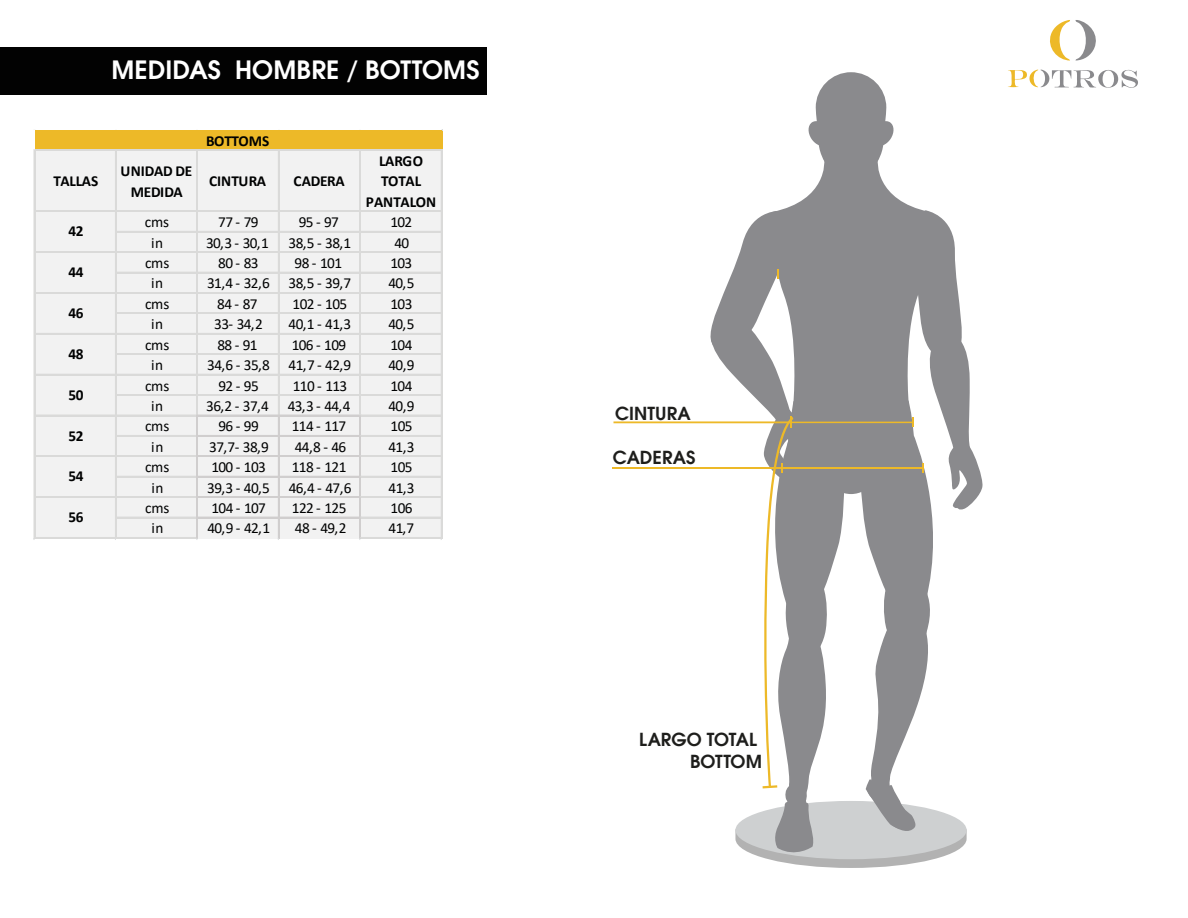
<style>
.page{position:relative;width:1188px;height:918px;background:#fff}
.page>*{position:absolute;margin:0;border:0;box-sizing:border-box;transform-origin:0 0}
.t1{font:600 25.35px "Avant Garde";color:#fff}
.t2{font:600 18px/21.6px "Avant Garde";color:#1e1e1c;text-align:right}
.t3{font:15.3px "Calibri";letter-spacing:-.04em;color:#000101}
.t4{font:700 15.3px/20.4px "Calibri";letter-spacing:-.02em;color:#000101;text-align:center}
.t5{font:700 15.3px "Calibri";color:#000101}
</style>
<div class="page">
<div style="left:0;top:47px;width:486px;height:47px;background:#020202"></div>
<svg style="left:789px;top:181px;width:124px;height:26px;fill:#8a8a8d"></svg>
<svg style="left:808px;top:72px;width:86px;height:109px"></svg>
<hr style="left:612px;top:467px;width:311px;height:2px;background:#edb928">
<svg style="left:1008px;top:69px;width:130px;height:19px"></svg>
<svg style="left:1050px;top:20px;width:46px;height:41px"></svg>
<hr style="left:613px;top:421px;width:178px;height:2px;background:#edb928">
<svg style="left:696px;top:207px;width:287px;height:661px"></svg>
<div style="left:35px;top:130px;width:407px;height:21px;background:#edb928"></div>
<div style="left:35px;top:150px;width:407px;height:388px;background:#f2f2f2"></div>
<hr style="left:35px;top:415px;width:162px;height:1px;background:#dadad9">
<hr style="left:197px;top:151px;width:1px;height:264px;background:#dadad9">
<hr style="left:278px;top:151px;width:1px;height:264px;background:#dadad9">
<hr style="left:198px;top:415px;width:163px;height:1px;background:#d0cece">
<hr style="left:360px;top:151px;width:1px;height:264px;background:#dadad9">
<hr style="left:116px;top:435px;width:81px;height:1px;background:#dadad9">
<hr style="left:198px;top:435px;width:163px;height:1px;background:#d0cece">
<hr style="left:35px;top:456px;width:162px;height:1px;background:#dadad9">
<hr style="left:198px;top:456px;width:163px;height:1px;background:#d0cece">
<hr style="left:116px;top:476px;width:81px;height:1px;background:#dadad9">
<hr style="left:198px;top:476px;width:163px;height:1px;background:#d0cece">
<hr style="left:35px;top:496px;width:162px;height:1px;background:#dadad9">
<hr style="left:35px;top:497px;width:162px;height:1px;background:#dadad9">
<hr style="left:198px;top:496px;width:163px;height:1px;background:#d0cece">
<hr style="left:198px;top:497px;width:163px;height:1px;background:#d0cece">
<hr style="left:116px;top:517px;width:81px;height:1px;background:#dadad9">
<hr style="left:198px;top:517px;width:163px;height:1px;background:#d0cece">
<hr style="left:34px;top:150px;width:1px;height:388px;background:#dadad9">
<hr style="left:115px;top:151px;width:1px;height:387px;background:#dadad9">
<hr style="left:35px;top:537px;width:162px;height:1px;background:#dadad9">
<hr style="left:197px;top:415px;width:1px;height:123px;background:#d0cece">
<hr style="left:278px;top:416px;width:1px;height:122px;background:#d0cece">
<hr style="left:360px;top:416px;width:1px;height:122px;background:#d0cece">
<hr style="left:441px;top:151px;width:1px;height:387px;background:#dadad9">
<hr style="left:35px;top:149px;width:407px;height:1px;background:#dadad9">
<hr style="left:35px;top:150px;width:407px;height:1px;background:#dadad9">
<hr style="left:35px;top:211px;width:407px;height:1px;background:#dadad9">
<hr style="left:116px;top:231px;width:326px;height:1px;background:#dadad9">
<hr style="left:35px;top:251px;width:407px;height:1px;background:#dadad9">
<hr style="left:35px;top:252px;width:407px;height:1px;background:#dadad9">
<hr style="left:116px;top:272px;width:326px;height:1px;background:#dadad9">
<hr style="left:35px;top:292px;width:407px;height:1px;background:#dadad9">
<hr style="left:35px;top:293px;width:407px;height:1px;background:#dadad9">
<hr style="left:116px;top:313px;width:326px;height:1px;background:#dadad9">
<hr style="left:35px;top:333px;width:407px;height:1px;background:#dadad9">
<hr style="left:116px;top:354px;width:326px;height:1px;background:#dadad9">
<hr style="left:35px;top:374px;width:407px;height:1px;background:#dadad9">
<hr style="left:116px;top:394px;width:326px;height:1px;background:#dadad9">
<hr style="left:116px;top:395px;width:326px;height:1px;background:#dadad9">
<hr style="left:361px;top:415px;width:81px;height:1px;background:#dadad9">
<hr style="left:361px;top:435px;width:81px;height:1px;background:#dadad9">
<hr style="left:361px;top:456px;width:81px;height:1px;background:#dadad9">
<hr style="left:361px;top:476px;width:81px;height:1px;background:#dadad9">
<hr style="left:361px;top:496px;width:81px;height:1px;background:#dadad9">
<hr style="left:361px;top:497px;width:81px;height:1px;background:#dadad9">
<hr style="left:361px;top:517px;width:81px;height:1px;background:#dadad9">
<hr style="left:361px;top:537px;width:81px;height:1px;background:#dadad9">
<h1 class="t1" style="left:111px;top:50px;width:370px">MEDIDAS HOMBRE / BOTTOMS</h1>
<p class="t4" style="left:206px;top:130px;width:65px">BOTTOMS</p>
<p class="t4" style="left:53px;top:171px;width:46px">TALLAS</p>
<p class="t4" style="left:121px;top:161px;width:73px">UNIDAD DE<br>MEDIDA</p>
<p class="t5" style="left:209px;top:171px;width:59px">CINTURA</p>
<p class="t4" style="left:294px;top:171px;width:53px">CADERA</p>
<p class="t4" style="left:366px;top:151px;width:72px">LARGO<br>TOTAL<br>PANTALON</p>
<p class="t4" style="left:69px;top:221px;width:16px">42</p>
<p class="t4" style="left:69px;top:262px;width:16px">44</p>
<p class="t4" style="left:69px;top:303px;width:16px">46</p>
<p class="t4" style="left:69px;top:343px;width:16px">48</p>
<p class="t4" style="left:69px;top:384px;width:16px">50</p>
<p class="t4" style="left:69px;top:425px;width:16px">52</p>
<p class="t4" style="left:69px;top:466px;width:16px">54</p>
<p class="t4" style="left:69px;top:507px;width:16px">56</p>
<p class="t3" style="left:145px;top:212px;width:26px">cms</p>
<p class="t3" style="left:218px;top:212px;width:42px">77- 79</p>
<p class="t3" style="left:299px;top:212px;width:42px">95- 97</p>
<p class="t3" style="left:390px;top:212px;width:24px">102</p>
<p class="t3" style="left:151px;top:232px;width:14px">in</p>
<p class="t3" style="left:206px;top:232px;width:64px">30,3 - 30,1</p>
<p class="t3" style="left:289px;top:232px;width:64px">38,5 - 38,1</p>
<p class="t3" style="left:394px;top:232px;width:16px">40</p>
<p class="t3" style="left:145px;top:252px;width:26px">cms</p>
<p class="t3" style="left:218px;top:252px;width:42px">80- 83</p>
<p class="t3" style="left:295px;top:252px;width:49px">98 - 101</p>
<p class="t3" style="left:390px;top:252px;width:24px">103</p>
<p class="t3" style="left:151px;top:273px;width:14px">in</p>
<p class="t3" style="left:207px;top:273px;width:146px">31,4 - 32,6 38,5 - 39,7</p>
<p class="t3" style="left:388px;top:273px;width:28px">40,5</p>
<p class="t3" style="left:145px;top:293px;width:26px">cms</p>
<p class="t3" style="left:217px;top:293px;width:42px">84- 87</p>
<p class="t3" style="left:293px;top:293px;width:56px">102 - 105</p>
<p class="t3" style="left:390px;top:293px;width:24px">103</p>
<p class="t3" style="left:151px;top:314px;width:14px">in</p>
<p class="t3" style="left:214px;top:314px;width:50px">33- 34,2</p>
<p class="t3" style="left:289px;top:314px;width:64px">40,1 - 41,3</p>
<p class="t3" style="left:388px;top:314px;width:28px">40,5</p>
<p class="t3" style="left:145px;top:334px;width:26px">cms</p>
<p class="t3" style="left:217px;top:334px;width:42px">88- 91</p>
<p class="t3" style="left:292px;top:334px;width:56px">106 - 109</p>
<p class="t3" style="left:390px;top:334px;width:24px">104</p>
<p class="t3" style="left:151px;top:354px;width:14px">in</p>
<p class="t3" style="left:207px;top:354px;width:146px">34,6 - 35,8 41,7 - 42,9</p>
<p class="t3" style="left:388px;top:354px;width:28px">40,9</p>
<p class="t3" style="left:145px;top:375px;width:26px">cms</p>
<p class="t3" style="left:218px;top:375px;width:42px">92- 95</p>
<p class="t3" style="left:293px;top:375px;width:56px">110 - 113</p>
<p class="t3" style="left:391px;top:375px;width:24px">104</p>
<p class="t3" style="left:151px;top:395px;width:14px">in</p>
<p class="t3" style="left:206px;top:395px;width:146px">36,2 - 37,4 43,3 - 44,4</p>
<p class="t3" style="left:388px;top:395px;width:28px">40,9</p>
<p class="t3" style="left:145px;top:416px;width:26px">cms</p>
<p class="t3" style="left:218px;top:416px;width:42px">96- 99</p>
<p class="t3" style="left:292px;top:416px;width:56px">114 - 117</p>
<p class="t3" style="left:391px;top:416px;width:24px">105</p>
<p class="t3" style="left:151px;top:436px;width:14px">in</p>
<p class="t3" style="left:209px;top:436px;width:61px">37,7- 38,9</p>
<p class="t3" style="left:295px;top:436px;width:53px">44,8 - 46</p>
<p class="t3" style="left:389px;top:436px;width:28px">41,3</p>
<p class="t3" style="left:145px;top:456px;width:26px">cms</p>
<p class="t3" style="left:211px;top:456px;width:56px">100 - 103</p>
<p class="t3" style="left:292px;top:456px;width:56px">118 - 121</p>
<p class="t3" style="left:391px;top:456px;width:24px">105</p>
<p class="t3" style="left:151px;top:477px;width:14px">in</p>
<p class="t3" style="left:207px;top:477px;width:146px">39,3 - 40,5 46,4 - 47,6</p>
<p class="t3" style="left:389px;top:477px;width:28px">41,3</p>
<p class="t3" style="left:145px;top:497px;width:26px">cms</p>
<p class="t3" style="left:211px;top:497px;width:56px">104 - 107</p>
<p class="t3" style="left:292px;top:497px;width:56px">122 - 125</p>
<p class="t3" style="left:391px;top:497px;width:24px">106</p>
<p class="t3" style="left:151px;top:518px;width:14px">in</p>
<p class="t3" style="left:207px;top:518px;width:64px">40,9 - 42,1</p>
<p class="t3" style="left:295px;top:518px;width:53px">48 - 49,2</p>
<p class="t3" style="left:389px;top:518px;width:27px">41,7</p>
<p class="t2" style="left:615px;top:402px;width:77px">CINTURA</p>
<p class="t2" style="left:613px;top:446px;width:84px">CADERAS</p>
<p class="t2" style="left:639px;top:728px;width:124px">LARGO TOTAL<br>BOTTOM</p>
</div>
